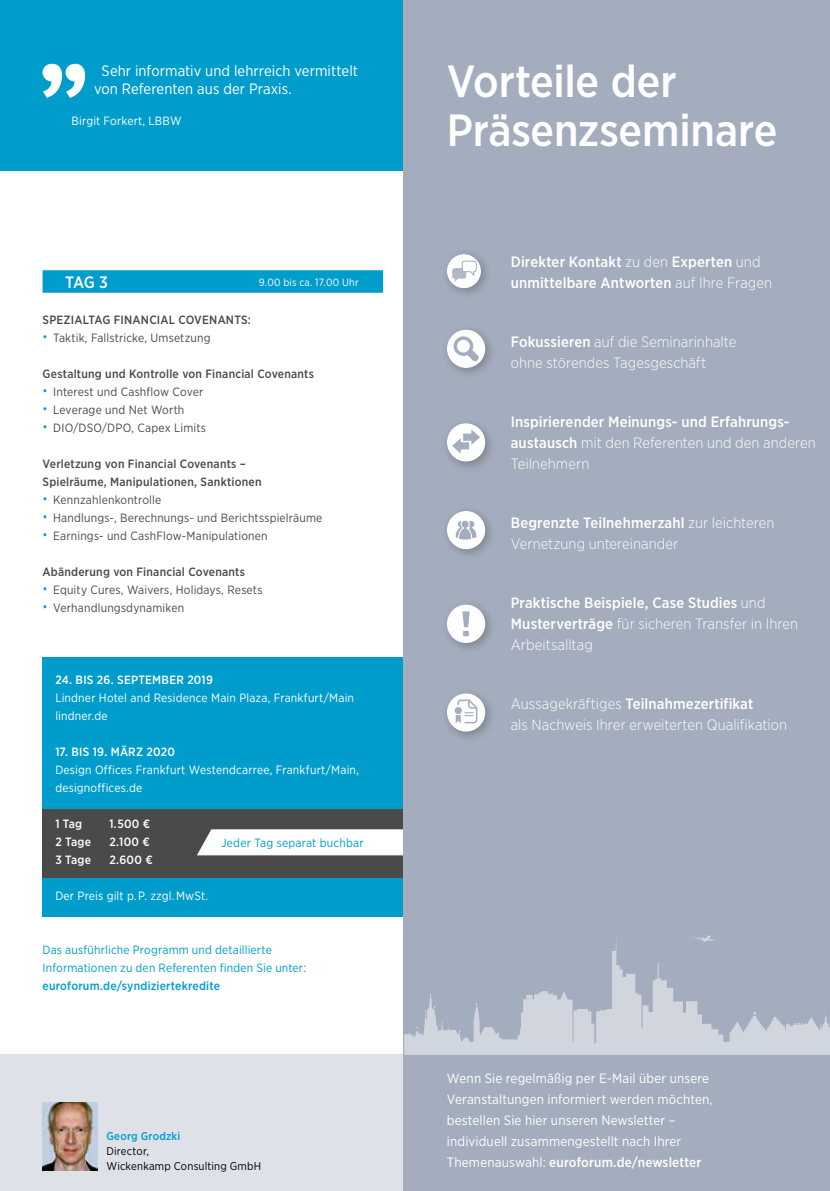
<style>
.page{position:relative;width:830px;height:1191px;background:#fff}
.page>*{position:absolute;margin:0;border:0;box-sizing:border-box;transform-origin:0 0}
.t1{font:500 45px/49.5px "Gotham Narrow";letter-spacing:-.005em;color:#fff}
.t2{font:500 16.5px "Gotham Narrow";color:#fff}
.t3{font:500 15px/21px "Gotham Narrow";letter-spacing:.01em;color:#fff}
.t4{font:300 15px/21px "Gotham Narrow";letter-spacing:.005em;color:#fff}
.t5{font:15px/18px "Gotham Narrow";letter-spacing:.005em;color:#fff}
.t6{font:13.5px/21px "Gotham Narrow";letter-spacing:.01em;color:#fff}
.t7{font:12px "Gotham Narrow";letter-spacing:.015em;color:#4a4a49}
.t8{font:500 12px/18px "Gotham Narrow";letter-spacing:.02em;color:#4a4a49}
.t9{font:12px/18px "Gotham Narrow";letter-spacing:.015em;color:#fff}
.t10{font:12px/18px "Gotham Narrow";letter-spacing:.015em;color:#009dcc}
.t11{font:500 12px "Gotham Narrow";letter-spacing:.02em;color:#fff}
.t12{font:500 12px "Gotham Narrow";letter-spacing:.015em;color:#009dcc}
.t13{font:11.25px/15px "Gotham Narrow";letter-spacing:.015em;color:#000}
.t14{font:500 11.25px "Gotham Narrow";letter-spacing:.02em;color:#009dcc}
.t15{font:10.5px "Gotham Narrow";letter-spacing:.025em;color:#fff}
.s1{color:#009dcc}
.s2{font-weight:300}
.s3{font-weight:500}
</style>
<div class="page">
<div style="left:0;top:0;width:410px;height:171px;background:#009dcc"></div>
<div style="left:0;top:1054px;width:429px;height:137px;background:#dee1e8"></div>
<img style="left:43px;top:1102px;width:55px;height:68px">
<div style="left:43px;top:657px;width:367px;height:259px;background:#009dcc"></div>
<div style="left:43px;top:809px;width:369px;height:68px;background:#4a4a49"></div>
<svg style="left:197px;top:829px;width:206px;height:26px;background:#f6f6f6"></svg>
<div style="left:403px;top:0;width:426px;height:1191px;background:#a4adbd"></div>
<svg style="left:404px;top:939px;width:425px;height:115px"></svg>
<svg style="left:691px;top:935px;width:27px;height:7px"></svg>
<div style="left:440px;top:599px;width:57px;height:56px;background:#000;opacity:.25"></div>
<div style="left:446px;top:604px;width:39px;height:39px;background:#fff;border-radius:50%"></div>
<svg style="left:462px;top:611px;width:7px;height:25px"></svg>
<div style="left:440px;top:505px;width:57px;height:56px;background:#000;opacity:.25"></div>
<div style="left:446px;top:509px;width:36px;height:37px;background:#fff;opacity:.75"></div>
<div style="left:449px;top:513px;width:38px;height:37px;background:#fff;opacity:.75"></div>
<svg style="left:454px;top:519px;width:23px;height:22px"></svg>
<div style="left:440px;top:687px;width:57px;height:56px;background:#000;opacity:.25"></div>
<div style="left:446px;top:691px;width:36px;height:38px;background:#fff;opacity:.75"></div>
<div style="left:449px;top:696px;width:38px;height:36px;background:#fff;opacity:.75"></div>
<svg style="left:455px;top:699px;width:22px;height:24px"></svg>
<div style="left:440px;top:324px;width:57px;height:56px;background:#000;opacity:.25"></div>
<div style="left:446px;top:328px;width:36px;height:37px;background:#fff;opacity:.75"></div>
<div style="left:449px;top:332px;width:38px;height:36px;background:#fff;opacity:.75"></div>
<svg style="left:453px;top:336px;width:25px;height:25px"></svg>
<div style="left:440px;top:417px;width:57px;height:56px;background:#000;opacity:.25"></div>
<div style="left:446px;top:421px;width:36px;height:38px;background:#fff;opacity:.75"></div>
<div style="left:449px;top:426px;width:38px;height:36px;background:#fff;opacity:.75"></div>
<svg style="left:452px;top:429px;width:28px;height:24px"></svg>
<div style="left:440px;top:248px;width:52px;height:52px;background:#000;opacity:.25"></div>
<div style="left:446px;top:252px;width:32px;height:34px;background:#fff;opacity:.75"></div>
<div style="left:448px;top:256px;width:34px;height:32px;background:#fff;opacity:.75"></div>
<svg style="left:452px;top:261px;width:24px;height:21px"></svg>
<svg style="left:42px;top:64px;width:43px;height:34px"></svg>
<div style="left:43px;top:270px;width:340px;height:23px;background:#009dcc"></div>
<p class="t5" style="left:94px;top:61px;width:265px;text-indent:8px">Sehr informativ und lehrreich vermittelt von Referenten aus der Praxis.</p>
<p class="t9" style="left:72px;top:111px;width:111px">Birgit Forkert, LBBW</p>
<h2 class="t2" style="left:65px;top:272px;width:44px">TAG 3</h2>
<p class="t15" style="left:259px;top:276px;width:101px">9.00 bis ca. 17.00 Uhr</p>
<p class="t8" style="left:43px;top:311px;width:210px">SPEZIALTAG FINANCIAL COVENANTS:</p>
<p class="t7" style="left:43px;top:330px;width:169px"><span class="s1">•</span> Taktik, Fallstricke, Umsetzung</p>
<p class="t8" style="left:43px;top:365px;width:273px">Gestaltung und Kontrolle von Financial Covenants</p>
<p class="t7" style="left:43px;top:384px;width:162px"><span class="s1">•</span> Interest und Cashflow Cover</p>
<p class="t7" style="left:43px;top:402px;width:143px"><span class="s1">•</span> Leverage und Net Worth</p>
<p class="t7" style="left:43px;top:420px;width:165px"><span class="s1">•</span> DIO/DSO/DPO, Capex Limits</p>
<p class="t8" style="left:43px;top:455px;width:220px">Verletzung von Financial Covenants –<br>Spielräume, Manipulationen, Sanktionen</p>
<p class="t7" style="left:43px;top:492px;width:120px"><span class="s1">•</span> Kennzahlenkontrolle</p>
<p class="t7" style="left:43px;top:510px;width:281px"><span class="s1">•</span> Handlungs-, Berechnungs- und Berichtsspielräume</p>
<p class="t7" style="left:43px;top:528px;width:226px"><span class="s1">•</span> Earnings- und CashFlow-Manipulationen</p>
<p class="t8" style="left:43px;top:563px;width:204px">Abänderung von Financial Covenants</p>
<p class="t7" style="left:43px;top:582px;width:221px"><span class="s1">•</span> Equity Cures, Waivers, Holidays, Resets</p>
<p class="t7" style="left:43px;top:600px;width:143px"><span class="s1">•</span> Verhandlungsdynamiken</p>
<p class="t11" style="left:55px;top:672px;width:159px">24. BIS 26. SEPTEMBER 2019</p>
<p class="t9" style="left:55px;top:689px;width:300px">Lindner Hotel and Residence Main Plaza, Frankfurt/Main lindner.de</p>
<p class="t11" style="left:55px;top:744px;width:121px">17. BIS 19. MÄRZ 2020</p>
<p class="t9" style="left:55px;top:761px;width:305px">Design Offices Frankfurt Westendcarree, Frankfurt/Main, designoffices.de</p>
<p class="t11" style="left:55px;top:816px;width:28px">1 Tag</p>
<p class="t11" style="left:109px;top:816px;width:42px">1.500 €</p>
<p class="t11" style="left:55px;top:834px;width:37px">2 Tage</p>
<p class="t11" style="left:109px;top:834px;width:42px">2.100 €</p>
<p class="t11" style="left:55px;top:852px;width:37px">3 Tage</p>
<p class="t11" style="left:109px;top:852px;width:45px">2.600 €</p>
<p class="t9" style="left:55px;top:887px;width:154px">Der Preis gilt p. P. zzgl. MwSt.</p>
<p class="t10" style="left:221px;top:833px;width:144px">Jeder Tag separat buchbar</p>
<p class="t10" style="left:43px;top:941px;width:265px">Das ausführliche Programm und detaillierte<br>Informationen zu den Referenten finden Sie unter:</p>
<p class="t12" style="left:43px;top:978px;width:179px">euroforum.de/syndiziertekredite</p>
<p class="t14" style="left:106px;top:1128px;width:75px">Georg Grodzki</p>
<p class="t13" style="left:106px;top:1143px;width:156px">Director,<br>Wickenkamp Consulting GmbH</p>
<h1 class="t1" style="left:446px;top:56px;width:332px">Vorteile der<br>Präsenzseminare</h1>
<p class="t3" style="left:510px;top:251px;width:263px">Direkter Kontakt <span class="s2">zu den</span> Experten <span class="s2">und </span>unmittelbare Antworten <span class="s2">auf Ihre Fragen</span></p>
<p class="t4" style="left:510px;top:331px;width:227px"><span class="s3">Fokussieren</span> auf die Seminarinhalte ohne störendes Tagesgeschäft</p>
<p class="t3" style="left:510px;top:411px;width:306px">Inspirierender Meinungs- und Erfahrungs&shy;austausch <span class="s2">mit den Referenten und den anderen<br>Teilnehmern</span></p>
<p class="t4" style="left:510px;top:512px;width:265px"><span class="s3">Begrenzte Teilnehmerzahl</span> zur leichteren<br>Vernetzung untereinander</p>
<p class="t3" style="left:510px;top:592px;width:289px">Praktische Beispiele, Case Studies <span class="s2">und<br></span>Musterverträge <span class="s2">für sicheren Transfer in Ihren<br>Arbeitsalltag</span></p>
<p class="t4" style="left:510px;top:693px;width:278px">Aussagekräftiges <span class="s3">Teilnahmezertifikat<br></span>als Nachweis Ihrer erweiterten Qualifikation</p>
<p class="t6" style="left:446px;top:1067px;width:267px">Wenn Sie regelmäßig per E-Mail über unsere Veranstaltungen informiert werden möchten, bestellen Sie hier unseren Newsletter – individuell zusammengestellt nach Ihrer Themenauswahl: <span class="s3">euroforum.de/newsletter</span></p>
</div>
